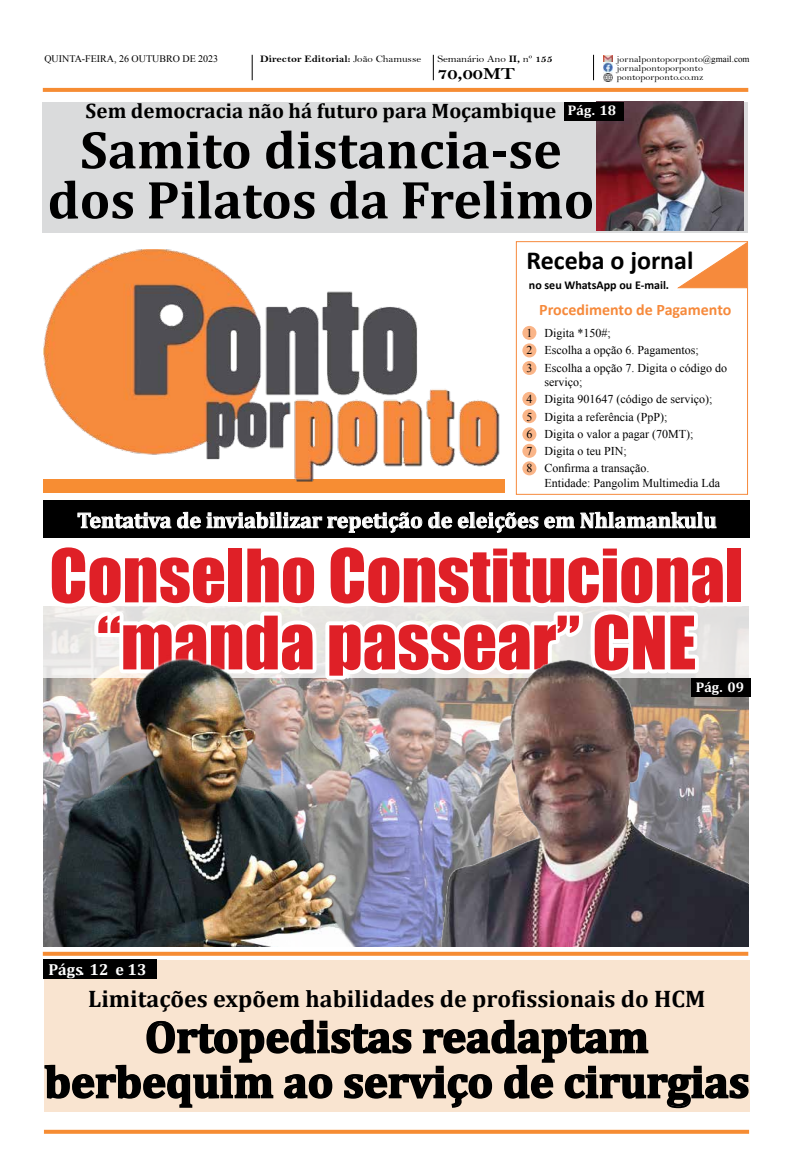
<style>
.page{position:relative;width:794px;height:1163px;background:#fff}
.page>*{position:absolute;margin:0;border:0;box-sizing:border-box;transform-origin:0 0}
.t1{font:68px/67px "Impact";color:#df2027;text-align:center}
.t2{font:700 54px/50px "Cambria";color:#000;text-align:center}
.t3{font:700 45px/45px "Cambria";color:#000;text-align:center}
.t4{font:700 26px "Calibri";color:#000}
.t5{font:700 24px "Cambria";color:#000}
.t6{font:700 22px "Cambria";color:#fff}
.t7{font:700 21px "Cambria";color:#000}
.t8{font:17px "Bell MT Bold";color:#000;scale:1.12 1}
.t9{font:700 16px "Calibri";color:#f68a3c}
.t10{font:700 16px "Cambria";color:#fff}
.t11{font:700 14px "Cambria";color:#fff}
.t12{font:12px/17.2px "Times New Roman";color:#000}
.t13{font:700 12px "Calibri";color:#000}
.t14{font:10px "Bell MT Bold";color:#000;scale:1.1 1}
.t15{font:10px "Times New Roman";color:#000}
.t16{font:10px "Bell";letter-spacing:-.01em;color:#000;scale:1.12 1}
.t17{font:9px/8.8px "Bell";color:#000;scale:1.12 1}
.s1{font-family:"Bell"}
.s2{font-family:"Bell MT Bold"}
.s3{font-family:"Times New Roman"}
</style>
<div class="page">
<img style="left:361px;top:690px;width:69px;height:255px">
<svg style="left:43px;top:88px;width:705px;height:4px;fill:#f68c33"></svg>
<svg style="left:43px;top:951px;width:705px;height:4px;fill:#f68c33"></svg>
<svg style="left:44px;top:1129px;width:705px;height:4px;fill:#f68c33"></svg>
<div style="left:43px;top:479px;width:461px;height:14px;background:#f78d33"></div>
<img style="left:43px;top:250px;width:457px;height:232px">
<svg style="left:252px;top:55px;width:1px;height:25px"></svg>
<svg style="left:433px;top:55px;width:1px;height:25px"></svg>
<svg style="left:593px;top:55px;width:1px;height:25px"></svg>
<svg style="left:604px;top:56px;width:9px;height:26px"></svg>
<div style="left:522px;top:326px;width:14px;height:14px;background:#fab588;border-radius:50%"></div>
<div style="left:522px;top:343px;width:14px;height:14px;background:#fab588;border-radius:50%"></div>
<div style="left:522px;top:361px;width:14px;height:14px;background:#fab588;border-radius:50%"></div>
<div style="left:522px;top:392px;width:14px;height:14px;background:#fab588;border-radius:50%"></div>
<div style="left:522px;top:409px;width:14px;height:14px;background:#fab588;border-radius:50%"></div>
<div style="left:522px;top:427px;width:14px;height:14px;background:#fab588;border-radius:50%"></div>
<div style="left:522px;top:444px;width:14px;height:14px;background:#fab588;border-radius:50%"></div>
<div style="left:522px;top:461px;width:14px;height:14px;background:#fab588;border-radius:50%"></div>
<svg style="left:677px;top:243px;width:69px;height:46px"></svg>
<div style="left:516px;top:241px;width:232px;height:254px;border:1px solid #f68a3c"></div>
<div style="left:43px;top:102px;width:705px;height:130px;background:#dadbdc"></div>
<div style="left:44px;top:960px;width:705px;height:151px;background:#f9e4d0"></div>
<svg style="left:44px;top:1018px;width:706px;height:91px"></svg>
<svg style="left:731px;top:606px;width:17px;height:48px"></svg>
<img style="left:597px;top:101px;width:146px;height:129px">
<img style="left:43px;top:690px;width:318px;height:255px">
<img style="left:430px;top:654px;width:318px;height:291px">
<div style="left:564px;top:102px;width:59px;height:18px;background:#000"></div>
<div style="left:44px;top:500px;width:706px;height:37px;background:#000"></div>
<svg style="left:43px;top:511px;width:688px;height:179px"></svg>
<div style="left:691px;top:678px;width:59px;height:18px;background:#000"></div>
<div style="left:43px;top:959px;width:113px;height:19px;background:#000"></div>
<p class="t15" style="left:44px;top:52px;width:175px">QUINTA-FEIRA, 26 OUTUBRO DE 2023</p>
<p class="t14" style="left:260px;top:52px;width:148px">Director Editorial: <span class="s1">João Chamusse</span></p>
<p class="t16" style="left:437px;top:52px;width:104px">Semanário Ano <span class="s2">II,</span> nº <span class="s2">155</span></p>
<h3 class="t8" style="left:437px;top:64px;width:71px">70,00MT</h3>
<p class="t17" style="left:616px;top:55px;width:120px">jornalpontoporponto<span class="s3">@gmail.com </span>jornalpontoporponto pontoporponto.co.mz</p>
<h3 class="t7" style="left:86px;top:98px;width:472px">Sem democracia não há futuro para Moçambique</h3>
<h2 class="t2" style="left:47px;top:124px;width:548px">Samito distancia-se dos Pilatos da Frelimo</h2>
<p class="t11" style="left:568px;top:102px;width:50px">P á g . 18</p>
<h3 class="t4" style="left:526px;top:241px;width:168px">Receba o jornal</h3>
<h3 class="t9" style="left:539px;top:298px;width:194px">Procedimento de Pagamento</h3>
<p class="t13" style="left:529px;top:276px;width:142px">no seu WhatsApp ou E-mail.</p>
<p class="t12" style="left:526px;top:324px;width:202px">1 Digita *150#;<br>2 Escolha a opção 6. Pagamentos;<br>3 Escolha a opção 7. Digita o código do</p>
<p class="t12" style="left:526px;top:373px;width:187px;text-indent:18px">serviço;<br>4 Digita 901647 (código de serviço);<br>5 Digita a referência (PpP);<br>6 Digita o valor a pagar (70MT);<br>7 Digita o teu PIN;<br>8 Confirma a transação.</p>
<p class="t12" style="left:544px;top:474px;width:177px">Entidade: Pangolim Multimedia Lda</p>
<h3 class="t6" style="left:77px;top:506px;width:641px">Tentativa de inviabilizar repetição de eleições em Nhlamankulu</h3>
<h1 class="t1" style="left:49px;top:540px;width:696px">Conselho Constitucional “manda passear” CNE</h1>
<h3 class="t10" style="left:48px;top:959px;width:100px">P á g s. 12 e 13</h3>
<p class="t11" style="left:696px;top:678px;width:50px">P á g . 09</p>
<h3 class="t5" style="left:88px;top:984px;width:619px">Limitações expõem habilidades de profissionais do HCM</h3>
<h3 class="t3" style="left:44px;top:1013px;width:706px">Ortopedistas readaptam berbequim ao serviço de cirurgias</h3>
</div>
